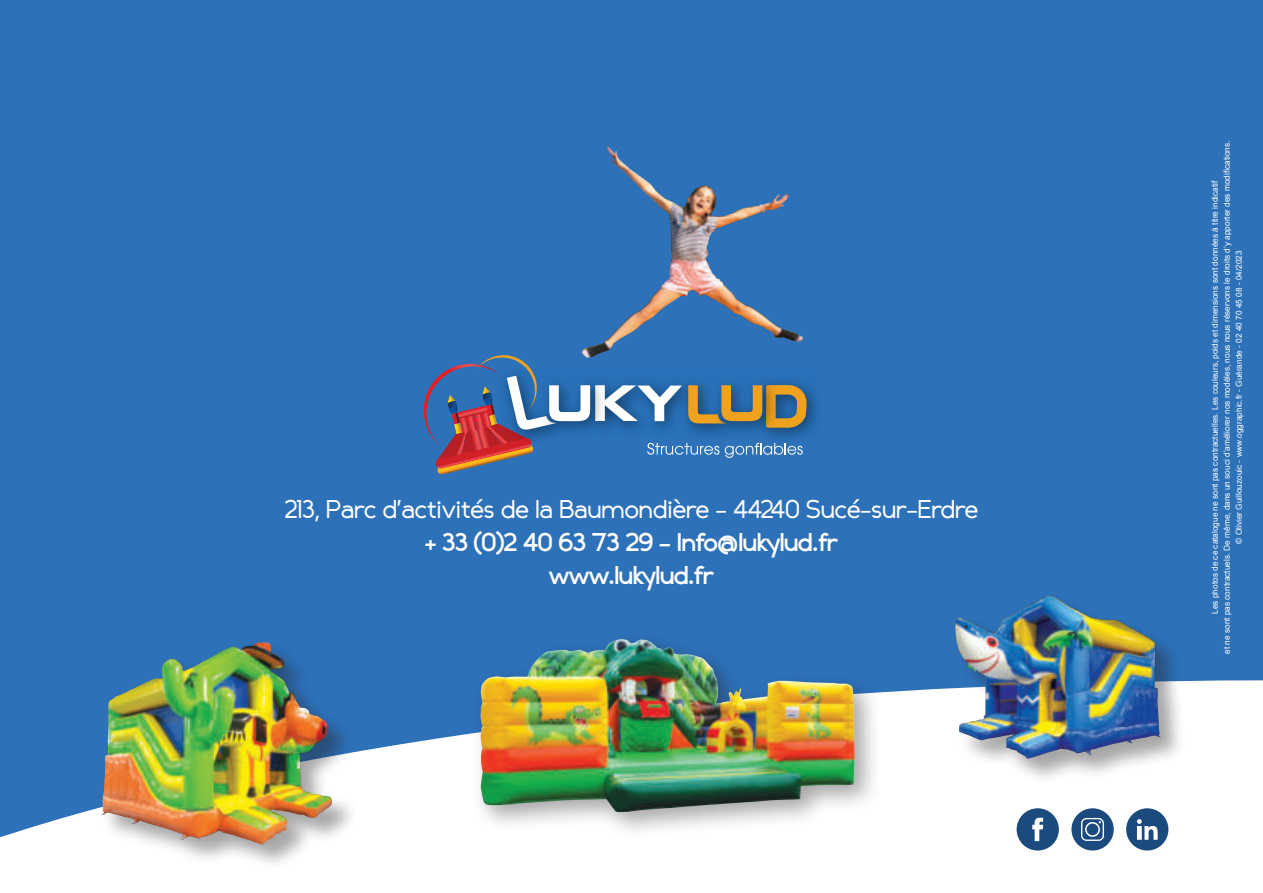
<style>
.page{position:relative;width:1263px;height:893px;background:#2d71b9}
.page>*{position:absolute;margin:0;border:0;box-sizing:border-box;transform-origin:0 0}
.t1{font:22.5px "Compass";color:#fff}
.t2{font:700 22.5px/33px "Compass";color:#fff;text-align:center}
.t3{font:8.25px/12px "Arial";color:#fff;text-align:center}
</style>
<div class="page">
<svg style="left:0;top:680px;width:1263px;height:213px;fill:#fff"></svg>
<img style="left:806px;top:387px;width:11px;height:46px">
<svg style="left:423px;top:355px;width:383px;height:120px"></svg>
<img style="left:581px;top:147px;width:222px;height:211px">
<div style="left:469px;top:628px;width:411px;height:209px;background:#231f20;opacity:.4"></div>
<img style="left:480px;top:643px;width:375px;height:169px">
<div style="left:99px;top:640px;width:257px;height:230px;background:#231f20;opacity:.4"></div>
<img style="left:101px;top:643px;width:157px;height:199px">
<div style="left:953px;top:593px;width:232px;height:191px;background:#231f20;opacity:.4"></div>
<img style="left:955px;top:596px;width:191px;height:163px">
<svg style="left:1016px;top:808px;width:43px;height:42px"></svg>
<svg style="left:1126px;top:808px;width:42px;height:42px"></svg>
<svg style="left:1071px;top:808px;width:43px;height:42px"></svg>
<h1 class="t1" style="left:285px;top:492px;width:695px">213, parc d’activités de la Baumondière - 44240 sucé-sur-erdre</h1>
<h1 class="t2" style="left:425px;top:526px;width:414px">+ 33 (0)2 40 63 73 29 - info@lukylud.fr www.lukylud.fr</h1>
<p class="t3" style="left:1209px;top:654px;width:515px;rotate:-90deg">Les photos de ce catalogue ne sont pas contractuelles. Les couleurs, poids et dimensions sont données à titre indicatif<br>et ne sont pas contractuels. De même, dans un souci d’améliorer nos modèles, nous nous réservons le droits d’y apporter des modifications. © Olivier Guillouzouic - www.oggraphic.fr - Guérande - 02 40 70 45 08 - 04/2023</p>
</div>
